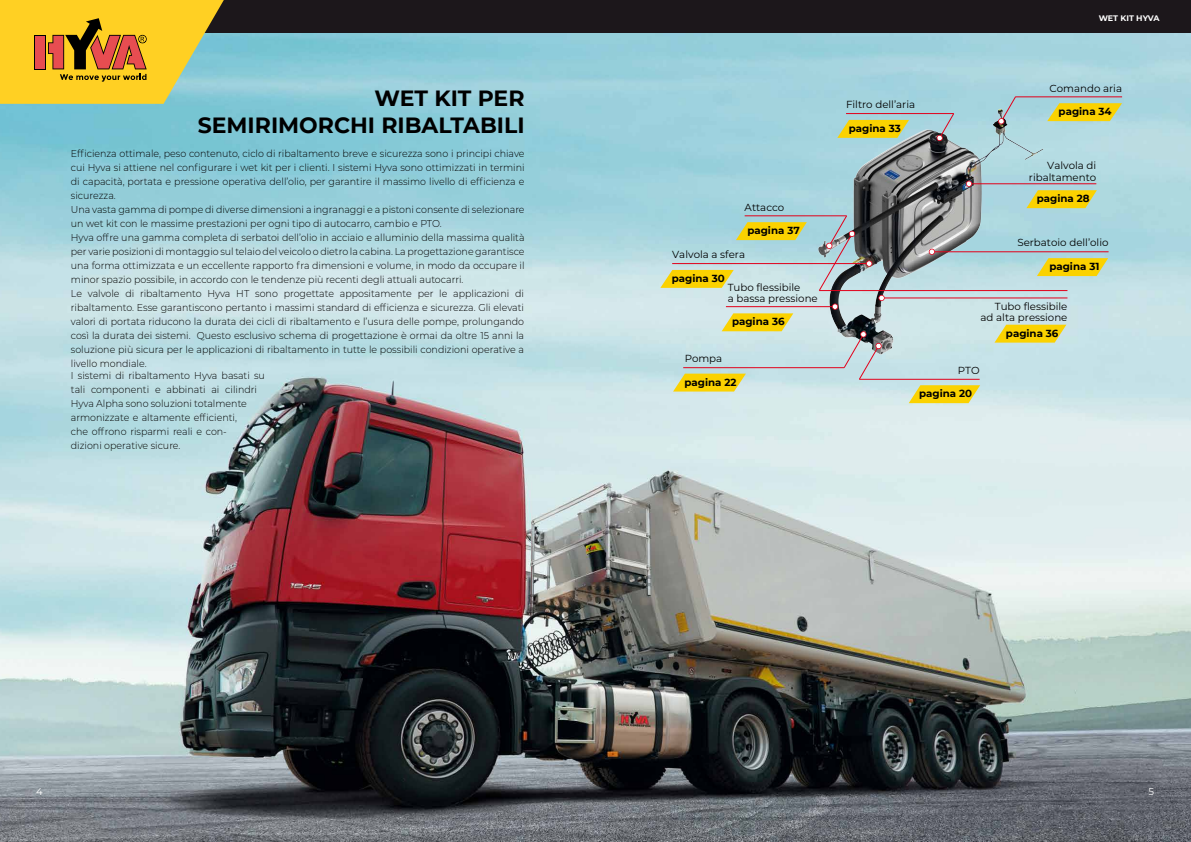
<style>
.page{position:relative;width:1191px;height:842px;background:#fff}
.page>*{position:absolute;margin:0;border:0;box-sizing:border-box;transform-origin:0 0}
.t1{font:700 22px/26.4px "Montserrat";color:#000;text-align:right}
.t2{font:10.2px/11px "Montserrat";color:#000;text-align:right}
.t3{font:700 10.2px "Montserrat";color:#000}
.t4{font:300 10px/14px "Montserrat";color:#000;scale:.95 1}
.t5{font:10px "Montserrat";color:#fff}
.t6{font:700 8px "Montserrat";color:#fff}
</style>
<div class="page">
<img style="left:0;top:33px;width:1191px;height:809px">
<img style="left:778px;top:91px;width:281px;height:282px">
<hr style="left:881px;top:298px;width:186px;height:1px;background:#e2001a">
<svg style="left:878px;top:295px;width:6px;height:6px"></svg>
<hr style="left:968px;top:183px;width:128px;height:1px;background:#e2001a">
<svg style="left:966px;top:181px;width:6px;height:6px"></svg>
<hr style="left:683px;top:367px;width:161px;height:1px;background:#e2001a">
<svg style="left:1026px;top:190px;width:70px;height:18px"></svg>
<svg style="left:673px;top:374px;width:73px;height:18px"></svg>
<hr style="left:1015px;top:96px;width:107px;height:1px;background:#e2001a">
<svg style="left:997px;top:96px;width:19px;height:29px"></svg>
<svg style="left:1047px;top:103px;width:75px;height:18px"></svg>
<hr style="left:846px;top:113px;width:107px;height:1px;background:#e2001a">
<svg style="left:936px;top:113px;width:18px;height:29px"></svg>
<svg style="left:837px;top:120px;width:72px;height:18px"></svg>
<hr style="left:931px;top:251px;width:177px;height:1px;background:#e2001a">
<svg style="left:928px;top:249px;width:7px;height:6px"></svg>
<svg style="left:1037px;top:258px;width:71px;height:18px"></svg>
<svg style="left:994px;top:325px;width:72px;height:18px"></svg>
<hr style="left:819px;top:290px;width:248px;height:1px;background:#e2001a">
<hr style="left:859px;top:379px;width:120px;height:1px;background:#e2001a">
<svg style="left:908px;top:385px;width:72px;height:18px"></svg>
<svg style="left:843px;top:331px;width:39px;height:49px;background:#aeb5ba"></svg>
<hr style="left:726px;top:306px;width:109px;height:1px;background:#e2001a">
<svg style="left:832px;top:304px;width:6px;height:6px"></svg>
<svg style="left:721px;top:313px;width:72px;height:18px"></svg>
<hr style="left:744px;top:215px;width:102px;height:1px;background:#e2001a">
<svg style="left:736px;top:222px;width:71px;height:18px"></svg>
<svg style="left:818px;top:215px;width:37px;height:77px;background:#a3b1b9"></svg>
<hr style="left:672px;top:263px;width:197px;height:1px;background:#e2001a">
<svg style="left:866px;top:260px;width:6px;height:7px"></svg>
<svg style="left:660px;top:270px;width:73px;height:18px"></svg>
<div style="left:0;top:0;width:1191px;height:33px;background:#1c171b"></div>
<svg style="left:0;top:0;width:227px;height:104px;background:#dab53b"></svg>
<h1 class="t1" style="left:198px;top:84px;width:328px">WET KIT PER<br>SEMIRIMORCHI RIBALTABILI</h1>
<p class="t4" style="left:71px;top:146px;width:479px">Efficienza ottimale, peso contenuto, ciclo di ribaltamento breve e sicurezza sono i principi chiave cui Hyva si attiene nel configurare i wet kit per i clienti. I sistemi Hyva sono ottimizzati in termini di capacità, portata e pressione operativa dell’olio, per garantire il massimo livello di efficienza e sicurezza.<br>Una vasta gamma di pompe di diverse dimensioni a ingranaggi e a pistoni consente di selezionare un wet kit con le massime prestazioni per ogni tipo di autocarro, cambio e PTO.<br>Hyva offre una gamma completa di serbatoi dell’olio in acciaio e alluminio della massima qualità per varie posizioni di montaggio sul telaio del veicolo o dietro la cabina. La progettazione garantisce una forma ottimizzata e un eccellente rapporto fra dimensioni e volume, in modo da occupare il minor spazio possibile, in accordo con le tendenze più recenti degli attuali autocarri.<br>Le valvole di ribaltamento Hyva HT sono progettate appositamente per le applicazioni di ribaltamento. Esse garantiscono pertanto i massimi standard di efficienza e sicurezza. Gli elevati valori di portata riducono la durata dei cicli di ribaltamento e l’usura delle pompe, prolungando così la durata dei sistemi. Questo esclusivo schema di progettazione è ormai da oltre 15 anni la soluzione più sicura per le applicazioni di ribaltamento in tutte le possibili condizioni operative a livello mondiale.</p>
<p class="t4" style="left:71px;top:368px;width:206px">I sistemi di ribaltamento Hyva basati su tali componenti e abbinati ai cilindri Hyva Alpha sono soluzioni totalmente armonizzate e altamente efficienti,<br>che offrono risparmi reali e con-<br>dizioni operative sicure.</p>
<p class="t2" style="left:744px;top:201px;width:41px">Attacco</p>
<p class="t3" style="left:747px;top:223px;width:54px">pagina 37</p>
<p class="t2" style="left:672px;top:249px;width:74px">Valvola a sfera</p>
<p class="t3" style="left:672px;top:271px;width:54px">pagina 30</p>
<p class="t2" style="left:728px;top:282px;width:91px;text-align:left">Tubo flessibile<br>a bassa pressione</p>
<p class="t3" style="left:732px;top:314px;width:54px">pagina 36</p>
<p class="t2" style="left:684px;top:353px;width:39px">Pompa</p>
<p class="t3" style="left:684px;top:375px;width:53px">pagina 22</p>
<p class="t2" style="left:846px;top:99px;width:71px">Filtro dell’aria</p>
<p class="t3" style="left:848px;top:121px;width:54px">pagina 33</p>
<p class="t6" style="left:1098px;top:12px;width:62px">WET KIT HYVA</p>
<p class="t2" style="left:1049px;top:82px;width:74px">Comando aria</p>
<p class="t3" style="left:1058px;top:104px;width:55px">pagina 34</p>
<p class="t2" style="left:1029px;top:159px;width:69px;line-height:12.3px">Valvola di ribaltamento</p>
<p class="t3" style="left:1036px;top:191px;width:54px">pagina 28</p>
<p class="t2" style="left:1017px;top:237px;width:93px">Serbatoio dell’olio</p>
<p class="t3" style="left:1049px;top:259px;width:51px">pagina 31</p>
<p class="t2" style="left:980px;top:300px;width:88px">Tubo flessibile ad alta pressione</p>
<p class="t3" style="left:1006px;top:326px;width:54px">pagina 36</p>
<p class="t2" style="left:957px;top:364px;width:23px">PTO</p>
<p class="t3" style="left:919px;top:386px;width:54px">pagina 20</p>
<p class="t5" style="left:36px;top:784px;width:8px">4</p>
<p class="t5" style="left:1148px;top:784px;width:7px">5</p>
</div>
